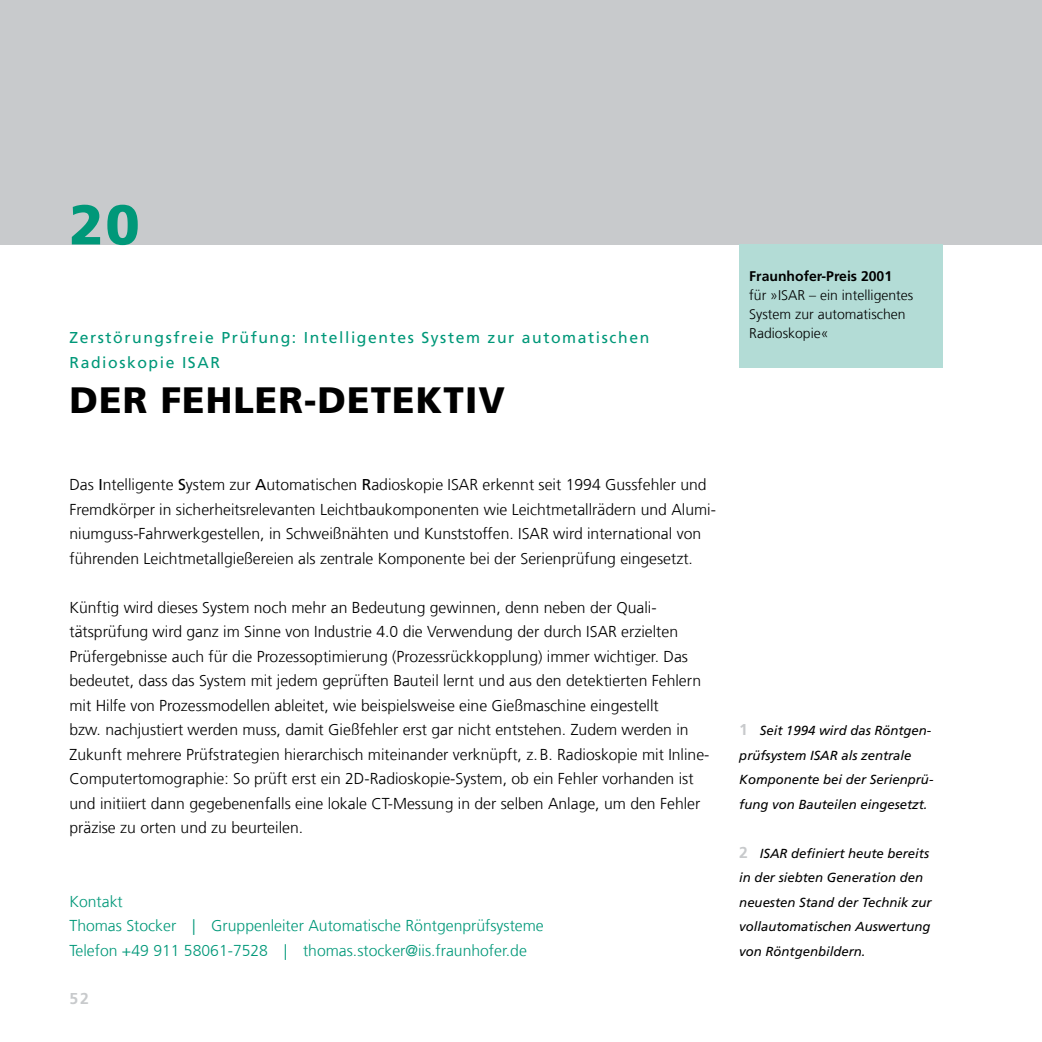
<style>
.page{position:relative;width:1042px;height:1042px;background:#fff}
.page>*{position:absolute;margin:0;border:0;box-sizing:border-box;transform-origin:0 0}
.t1{font:900 56px "Frutiger LT Com";color:#009879}
.t2{font:900 36.75px "Frutiger LT Com";letter-spacing:.03em;color:#000}
.t3{font:300 15.75px/24.5px "Frutiger LT Com";color:#000}
.t4{font:300 15.75px/24.5px "Frutiger LT Com";color:#009879}
.t5{font:15.75px/24.5px "Frutiger LT Com";letter-spacing:.1em;color:#009879}
.t6{font:700 15.75px "Frutiger LT Com";color:#c8cacc}
.t7{font:300 14px/19.2px "Frutiger LT Com";color:#000}
.t8{font:700 14px "Frutiger LT Com";color:#000}
.t9{font:italic 13.12px/24.5px "Frutiger LT Com";color:#000}
.s1{font-weight:400}
.s2{font-weight:700;font-style:normal;font-size:15.75px;color:#c8cacc}
</style>
<div class="page">
<div style="left:0;top:0;width:1042px;height:245px;background:#c8cacc"></div>
<div style="left:739px;top:245px;width:204px;height:123px;background:#b3dcd6"></div>
<h1 class="t1" style="left:69px;top:191px;width:72px">20</h1>
<p class="t5" style="left:69px;top:325px;width:581px">Zerstörungsfreie Prüfung: Intelligentes System zur automatischen<br>Radioskopie ISAR</p>
<h2 class="t2" style="left:69px;top:378px;width:437px">DER FEHLER-DETEKTIV</h2>
<p class="t8" style="left:749px;top:268px;width:144px">Fraunhofer-Preis 2001</p>
<p class="t7" style="left:749px;top:286px;width:166px">für »ISAR – ein intelligentes<br>System zur automatischen<br>Radioskopie«</p>
<p class="t3" style="left:69px;top:473px;width:648px">Das <span class="s1">I</span>ntelligente <span class="s1">S</span>ystem zur <span class="s1">A</span>utomatischen <span class="s1">R</span>adioskopie ISAR erkennt seit 1994 Gussfehler und Fremdkörper in sicherheitsrelevanten Leichtbaukomponenten wie Leichtmetallrädern und Alumi&shy;niumguss-Fahrwerkgestellen, in Schweißnähten und Kunststoffen. ISAR wird international von führenden Leichtmetallgießereien als zentrale Komponente bei der Serienprüfung eingesetzt.</p>
<p class="t3" style="left:69px;top:595px;width:641px">Künftig wird dieses System noch mehr an Bedeutung gewinnen, denn neben der Quali&shy;tätsprüfung wird ganz im Sinne von Industrie 4.0 die Verwendung der durch ISAR erzielten Prüfergebnisse auch für die Prozessoptimierung (Prozessrückkopplung) immer wichtiger. Das bedeutet, dass das System mit jedem geprüften Bauteil lernt und aus den detektierten Fehlern mit Hilfe von Prozessmodellen ableitet, wie beispielsweise eine Gießmaschine eingestellt<br>bzw. nachjustiert werden muss, damit Gießfehler erst gar nicht entstehen. Zudem werden in Zukunft mehrere Prüfstrategien hierarchisch miteinander verknüpft, z.B. Radioskopie mit Inline-Computertomographie: So prüft erst ein 2D-Radioskopie-System, ob ein Fehler vorhanden ist und initiiert dann gegebenenfalls eine lokale CT-Messung in der selben Anlage, um den Fehler präzise zu orten und zu beurteilen.</p>
<p class="t4" style="left:69px;top:889px;width:476px">Kontakt<br>Thomas Stocker | Gruppenleiter Automatische Röntgenprüfsysteme<br>Telefon +49 911 58061-7528 | thomas.stocker@iis.fraunhofer.de</p>
<p class="t6" style="left:69px;top:989px;width:21px">52</p>
<p class="t9" style="left:739px;top:718px;width:196px"><span class="s2">1</span> Seit 1994 wird das Röntgen&shy;prüfsystem ISAR als zentrale<br>Komponente bei der Serienprü&shy;fung von Bauteilen eingesetzt.</p>
<p class="t9" style="left:739px;top:841px;width:194px"><span class="s2">2</span> ISAR definiert heute bereits in der siebten Generation den neuesten Stand der Technik zur vollautomatischen Auswertung von Röntgenbildern.</p>
</div>
